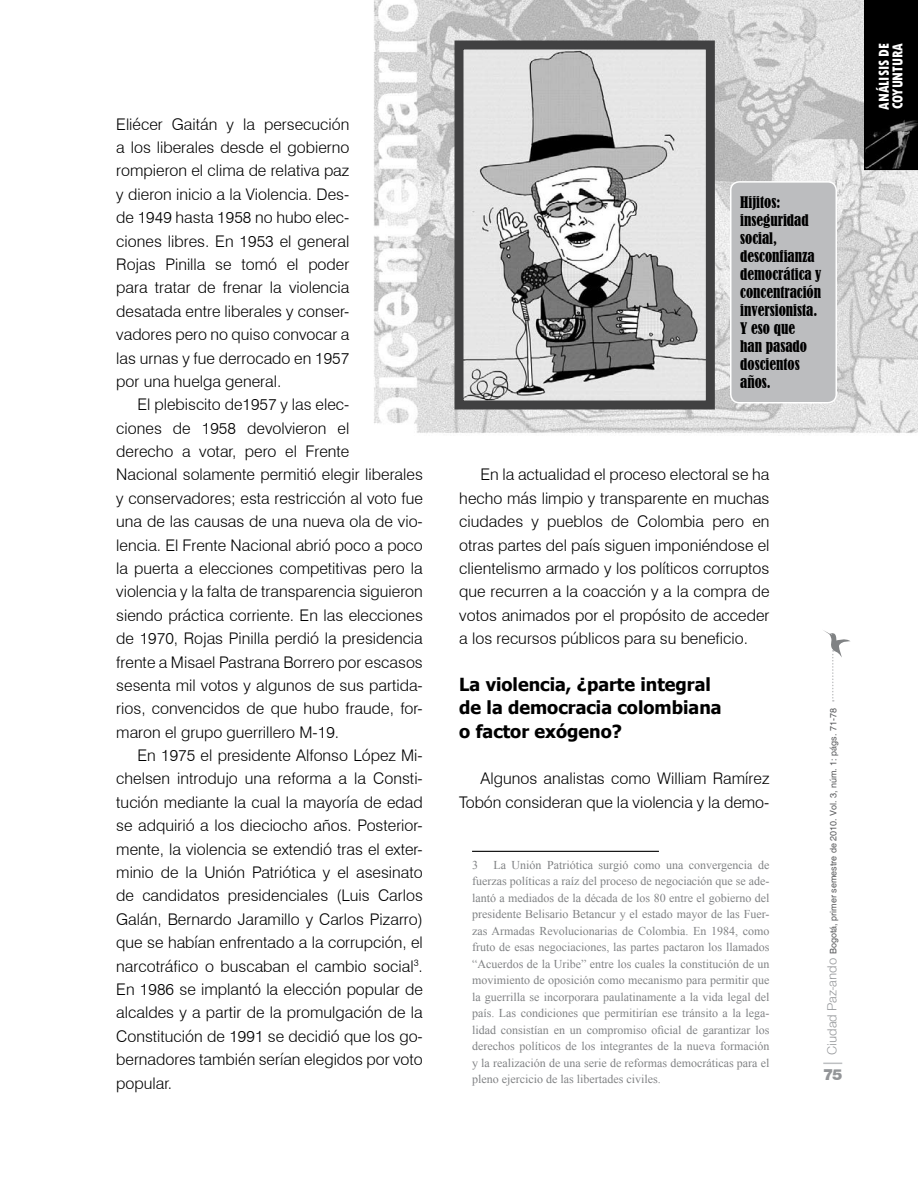
<style>
.page{position:relative;width:918px;height:1188px;background:#fff}
.page>*{position:absolute;margin:0;border:0;box-sizing:border-box;transform-origin:0 0}
.t1{font:700 18px/23.4px "Tahoma";color:#000}
.t2{font:900 16.5px "Sans";color:#939598}
.t3{font:300 16.05px/23.4px "Swiss 721 BT";color:#000;text-align:justify}
.t4{font:condensed 15px/18px "Bernard";color:#000}
.t5{font:800 condensed 15px/13.5px "Tw Cen";letter-spacing:-.01em;color:#fff;scale:.96 1}
.t6{font:12px/16.5px "Times New Roman";color:#808284;text-align:justify}
.t7{font:9px "Sans";color:#58595b}
.s1{font-weight:300;font-size:13.5px;color:#939598}
</style>
<div class="page">
<svg style="left:823px;top:1063px;width:19px;height:1px"></svg>
<svg style="left:823px;top:630px;width:27px;height:72px"></svg>
<img style="left:373px;top:0;width:545px;height:433px">
<svg style="left:864px;top:0;width:54px;height:170px;background:#060606"></svg>
<hr style="left:472px;top:851px;width:187px;height:1px;background:#000">
<img style="left:464px;top:50px;width:241px;height:350px">
<div style="left:454px;top:40px;width:261px;height:370px;border:9px solid #414142"></div>
<div style="left:731px;top:182px;width:105px;height:221px;background:#bcbdbf;border-radius:9px"></div>
<div style="left:730px;top:181px;width:107px;height:223px;border:2px solid #fff;border-radius:9px"></div>
<p class="t3" style="left:116px;top:112px;width:235px">Eliécer Gaitán y la persecución a los liberales desde el gobierno rompieron el clima de relativa paz y dieron inicio a la Violencia. Des&shy;de 1949 hasta 1958 no hubo elec&shy;ciones libres. En 1953 el general Rojas Pinilla se tomó el poder para tratar de frenar la violencia desatada entre liberales y conser&shy;vadores pero no quiso convocar a las urnas y fue derrocado en 1957 por una huelga general.</p>
<p class="t3" style="left:116px;top:393px;width:308px;text-align:left;text-indent:21px">El plebiscito de1957 y las elec-<br>ciones de 1958 devolvieron el<br>derecho a votar, pero el Frente<br>Nacional solamente permitió elegir liberales y conservadores; esta restricción al voto fue una de las causas de una nueva ola de vio&shy;lencia. El Frente Nacional abrió poco a poco la puerta a elecciones competitivas pero la violencia y la falta de transparencia siguieron siendo práctica corriente. En las elecciones de 1970, Rojas Pinilla perdió la presidencia frente a Misael Pastrana Borrero por escasos sesenta mil votos y algunos de sus partida&shy;rios, convencidos de que hubo fraude, for&shy;maron el grupo guerrillero M-19.</p>
<p class="t3" style="left:116px;top:744px;width:308px;text-indent:21px">En 1975 el presidente Alfonso López Mi&shy;chelsen introdujo una reforma a la Consti&shy;tución mediante la cual la mayoría de edad se adquirió a los dieciocho años. Posterior&shy;mente, la violencia se extendió tras el exter&shy;minio de la Unión Patriótica y el asesinato de candidatos presidenciales (Luis Carlos Galán, Bernardo Jaramillo y Carlos Pizarro) que se habían enfrentado a la corrupción, el narcotráfico o buscaban el cambio social<sup>3</sup>.<br>En 1986 se implantó la elección popular de alcaldes y a partir de la promulgación de la Constitución de 1991 se decidió que los go&shy;bernadores también serían elegidos por voto popular.</p>
<p class="t5" style="left:877px;top:110px;width:71px;rotate:-90deg">ANÁLISIS DE<br>COYUNTURA</p>
<p class="t4" style="left:740px;top:193px;width:83px">Hijitos: inseguridad social, desconfianza democrática y concentración inversionista.<br>Y eso que<br>han pasado doscientos años.</p>
<p class="t3" style="left:459px;top:463px;width:312px;text-indent:21px">En la actualidad el proceso electoral se ha hecho más limpio y transparente en muchas ciudades y pueblos de Colombia pero en otras partes del país siguen imponiéndose el clientelismo armado y los políticos corruptos que recurren a la coacción y a la compra de votos animados por el propósito de acceder a los recursos públicos para su beneficio.</p>
<p class="t1" style="left:459px;top:672px;width:264px">La violencia, ¿parte integral de la democracia colombiana o factor exógeno?</p>
<p class="t3" style="left:459px;top:767px;width:312px;text-align:right">Algunos analistas como William Ramírez<br>Tobón consideran que la violencia y la demo-</p>
<p class="t6" style="left:472px;top:856px;width:299px;text-indent:21px">La Unión Patriótica surgió como una convergencia de fuerzas políticas a raíz del proceso de negociación que se ade&shy;lantó a mediados de la década de los 80 entre el gobierno del presidente Belisario Betancur y el estado mayor de las Fuer&shy;zas Armadas Revolucionarias de Colombia. En 1984, como fruto de esas negociaciones, las partes pactaron los llamados “Acuerdos de la Uribe” entre los cuales la constitución de un movimiento de oposición como mecanismo para permitir que la guerrilla se incorporara paulatinamente a la vida legal del país. Las condiciones que permitirían ese tránsito a la lega&shy;lidad consistían en un compromiso oficial de garantizar los derechos políticos de los integrantes de la nueva formación y la realización de una serie de reformas democráticas para el pleno ejercicio de las libertades civiles.</p>
<p class="t6" style="left:472px;top:856px;width:7px">3</p>
<p class="t7" style="left:828px;top:1055px;width:348px;rotate:-90deg"><span class="s1">Ciudad Paz-ando</span> Bogotá, primer semestre de 2010. Vol. 3, núm. 1: págs. 71-78</p>
<p class="t2" style="left:823px;top:1065px;width:10px">75</p>
</div>
